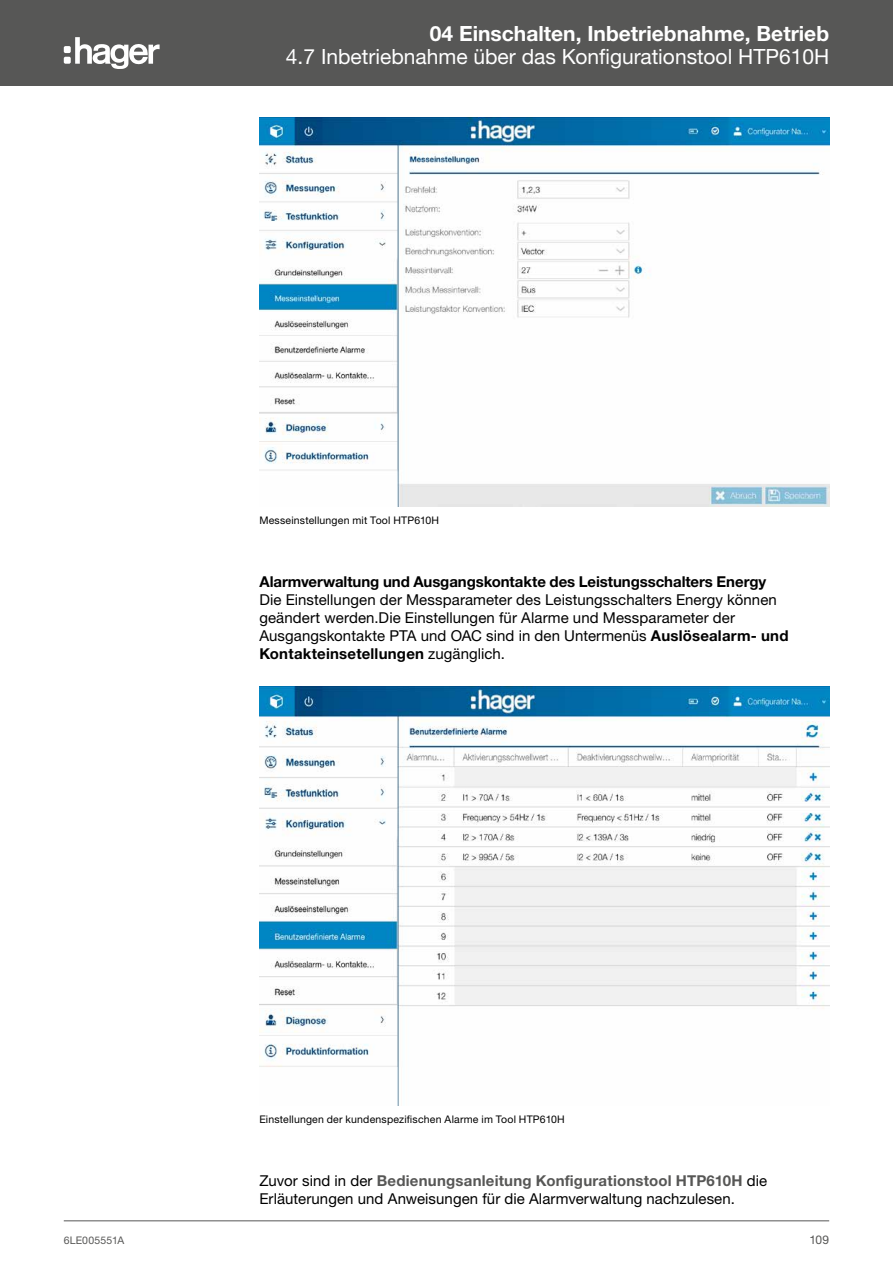
<style>
.page{position:relative;width:893px;height:1263px;background:#fff}
.page>*{position:absolute;margin:0;border:0;box-sizing:border-box;transform-origin:0 0}
.t1{font:21px "Helvetica Neue LTW1 G";color:#fff}
.t2{font:700 21px "Helvetica Neue LTW1 G";color:#fff}
.t3{font:15px/18px "Helvetica Neue LTW1 G";letter-spacing:.005em;color:#000}
.t4{font:700 15px "Helvetica Neue LTW1 G";letter-spacing:-.005em;color:#000}
.t5{font:12px "Helvetica Neue LTW1 G";color:#575756}
.t6{font:10.5px "Helvetica Neue LTW1 G";letter-spacing:.02em;color:#000}
.t7{font:10.5px "Helvetica Neue LTW1 G";letter-spacing:.015em;color:#575756}
.s1{font-weight:700}
.s2{font-weight:700;color:#575756}
</style>
<div class="page">
<hr style="left:64px;top:1220px;width:765px;height:1px;background:#575756">
<div style="left:0;top:0;width:893px;height:86px;background:#575756"></div>
<svg style="left:75px;top:37px;width:85px;height:32px"></svg>
<div style="left:64px;top:46px;width:7px;height:7px;background:#fff;border-radius:2px"></div>
<div style="left:64px;top:57px;width:7px;height:7px;background:#fff;border-radius:2px"></div>
<img style="left:259px;top:118px;width:570px;height:388px">
<img style="left:259px;top:686px;width:570px;height:419px">
<h1 class="t2" style="left:430px;top:21px;width:401px">04 Einschalten, Inbetriebnahme, Betrieb</h1>
<h1 class="t1" style="left:286px;top:43px;width:324px">4.7 Inbetriebnahme über das Konfigurationst</h1>
<h1 class="t1" style="left:716px;top:43px;width:24px">oolHTP610</h1>
<p class="t6" style="left:259px;top:514px;width:181px">Messeinstellungen mit Tool HTP610H</p>
<p class="t4" style="left:259px;top:572px;width:508px">Alarmverwaltung und Ausgangskontakte des Leistungsschalters Energy</p>
<p class="t3" style="left:259px;top:591px;width:531px">Die Einstellungen der Messparameter des Leistungsschalters Energy können geändert werden.Die Einstellungen für Alarme und Messparameter der Ausgangskontakte PTA und OAC sind in den Untermenüs <span class="s1">Auslösealarm- und Kontakteinsetellungen</span> zugänglich.</p>
<p class="t6" style="left:259px;top:1112px;width:307px">Einstellungen der kundenspezifischen Alarme im Tool HTP610H</p>
<p class="t3" style="left:259px;top:1171px;width:509px">Zuvor sind in der <span class="s2">Bedienungsanleitung Konfigurationstool HTP610H</span> die<br>Erläuterungen und Anweisungen für die Alarmverwaltung nachzulesen.</p>
<p class="t7" style="left:64px;top:1234px;width:62px">6LE005551A</p>
<p class="t5" style="left:809px;top:1232px;width:21px">109</p>
</div>
